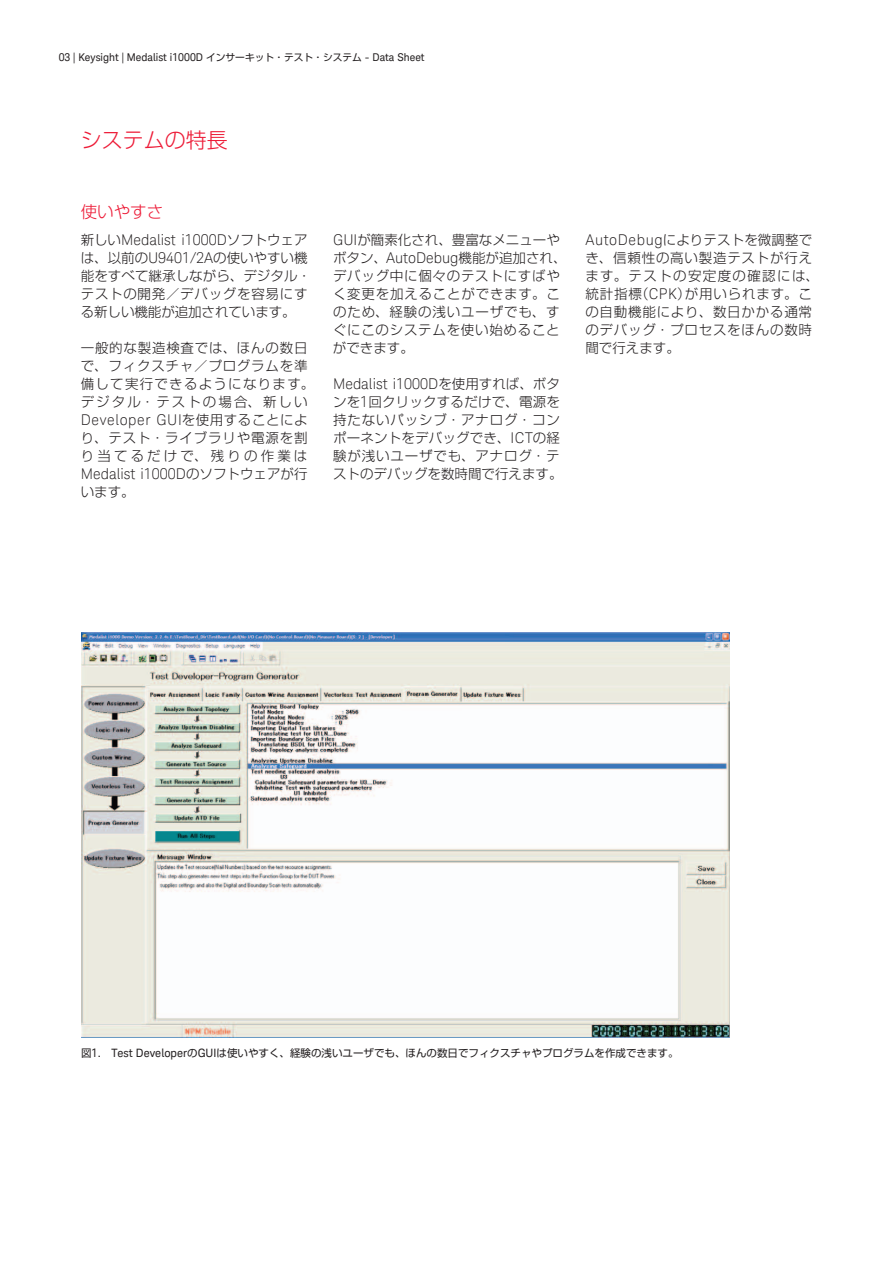
<style>
.page{position:relative;width:893px;height:1263px;background:#fff}
.page>*{position:absolute;margin:0;border:0;box-sizing:border-box;transform-origin:0 0}
.t1{font:300 21px "Shin Go Pro";color:#ed1a36}
.t2{font:300 16.5px "Shin Go Pro";color:#ed1a36}
.t3{font:300 14.85px "Keysight Sans";color:#231f20}
.t4{font:300 14.85px "Keysight Sans";letter-spacing:.04em;color:#231f20}
.t5{font:300 13.5px/18px "Shin Go Pro";letter-spacing:.055em;color:#231f20}
.t6{font:300 13.5px/18px "Shin Go Pro";letter-spacing:.015em;color:#231f20}
.t7{font:300 13.5px/18px "Shin Go Pro";letter-spacing:.005em;color:#231f20}
.t8{font:300 13.5px/18px "Shin Go Pro";letter-spacing:.075em;color:#231f20}
.t9{font:300 13.5px/18px "Shin Go Pro";letter-spacing:.145em;color:#231f20}
.t10{font:10.8px "Keysight Sans";color:#231f20}
.t11{font:10.5px "Shin Go Pro";color:#231f20}
.s1{font-family:"Shin Go Pro";font-size:9.75px}
.s2{font-family:"Shin Go Pro";font-size:13.5px}
.s3{font-family:"Keysight Sans";font-size:14.85px}
.s4{font-family:"Keysight Sans";font-size:11.55px}
</style>
<div class="page">
<img style="left:81px;top:632px;width:648px;height:405px">
<p class="t10" style="left:59px;top:51px;width:367px">03 | Keysight | Medalist i1000D <span class="s1">インサーキット・テスト・システム</span> - Data Sheet</p>
<h1 class="t1" style="left:81px;top:123px;width:148px">システムの特長</h1>
<p class="t2" style="left:81px;top:198px;width:84px">使いやすさ</p>
<p class="t3" style="left:81px;top:231px;width:228px"><span class="s2">新しい</span>Medalist i1000D<span class="s2">ソフトウェア</span></p>
<p class="t7" style="left:81px;top:247px;width:232px">は、以前の<span class="s3">U9401/2A</span>の使いやすい機能をすべて継承しながら、デジタル・テストの開発／デバッグを容易にする新しい機能が追加されています。</p>
<p class="t8" style="left:81px;top:337px;width:235px">一般的な製造検査では、ほんの数日で、フィクスチャ／プログラムを準備して実行できるようになります。デジタル・テストの場合、新しい</p>
<p class="t4" style="left:81px;top:411px;width:228px">Developer GUI<span class="s2">を使用することによ</span></p>
<p class="t9" style="left:81px;top:427px;width:228px">り、テスト・ライブラリや電源を割り当てるだけで、残りの作業は</p>
<p class="t3" style="left:81px;top:465px;width:228px">Medalist i1000D<span class="s2">のソフトウェアが行</span></p>
<p class="t5" style="left:81px;top:481px;width:55px">います。</p>
<p class="t5" style="left:333px;top:230px;width:235px"><span class="s3">GUI</span>が簡素化され、豊富なメニューやボタン、<span class="s3">AutoDebug</span>機能が追加され、デバッグ中に個々のテストにすばやく変更を加えることができます。このため、経験の浅いユーザでも、すぐにこのシステムを使い始めることができます。</p>
<p class="t3" style="left:333px;top:375px;width:228px">Medalist i1000D<span class="s2">を使用すれば、ボタ</span></p>
<p class="t6" style="left:333px;top:392px;width:231px">ンを<span class="s3">1</span>回クリックするだけで、電源を持たないパッシブ・アナログ・コンポーネントをデバッグでき、<span class="s3">ICT</span>の経験が浅いユーザでも、アナログ・テストのデバッグを数時間で行えます。</p>
<p class="t5" style="left:585px;top:230px;width:235px"><span class="s3">AutoDebug</span>によりテストを微調整でき、信頼性の高い製造テストが行えます。テストの安定度の確認には、統計指標（<span class="s3">CPK</span>）が用いられます。この自動機能により、数日かかる通常のデバッグ・プロセスをほんの数時間で行えます。</p>
<p class="t11" style="left:81px;top:1045px;width:599px">図<span class="s4">1. Test Developer</span>の<span class="s4">GUI</span>は使いやすく、経験の浅いユーザでも、ほんの数日でフィクスチャやプログラムを作成できます。</p>
</div>
